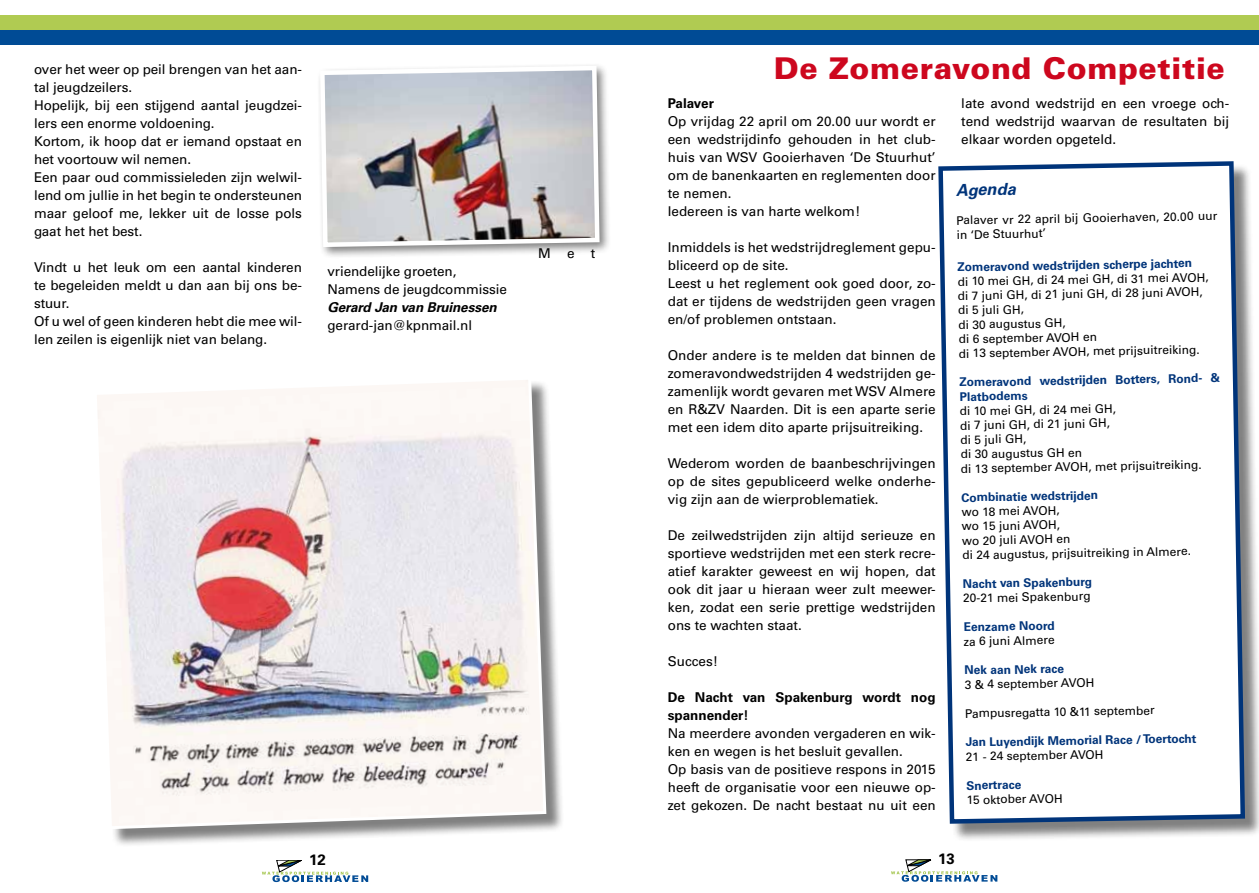
<style>
.page{position:relative;width:1259px;height:893px;background:#fff}
.page>*{position:absolute;margin:0;border:0;box-sizing:border-box;transform-origin:0 0}
.t1{font:900 30px "Univers";letter-spacing:.02em;color:#cd071e}
.t2{font:italic 700 16.5px "Univers";color:#00347a}
.t3{font:700 15px "Univers";color:#000}
.t4{font:13.5px/18px "Univers";color:#000}
.t5{font:700 13.5px/18px "Univers";color:#000}
.t6{font:italic 700 13.5px "Univers";letter-spacing:-.005em;color:#000}
.t7{font:12px/14.4px "Univers";color:#000}
.t8{font:700 12px/14.4px "Univers";color:#00347a}
</style>
<div class="page">
<div style="left:0;top:15px;width:1259px;height:15px;background:#b0cb52"></div>
<div style="left:0;top:30px;width:1259px;height:15px;background:#004b95"></div>
<svg style="left:262px;top:860px;width:106px;height:22px"></svg>
<svg style="left:891px;top:859px;width:106px;height:23px"></svg>
<div style="left:317px;top:62px;width:294px;height:197px;background:#000;opacity:.5"></div>
<img style="left:318px;top:63px;width:284px;height:186px">
<div style="left:97px;top:379px;width:468px;height:469px;background:#000;opacity:.5"></div>
<svg style="left:97px;top:379px;width:451px;height:452px"></svg>
<div style="left:941px;top:164px;width:318px;height:678px;background:#000;opacity:.5"></div>
<svg style="left:938px;top:161px;width:309px;height:665px"></svg>
<p class="t4" style="left:34px;top:60px;width:269px">over het weer op peil brengen van het aan&shy;tal jeugdzeilers.<br>Hopelijk, bij een stijgend aantal jeugdzei&shy;lers een enorme voldoening.<br>Kortom, ik hoop dat er iemand opstaat en het voortouw wil nemen.<br>Een paar oud commissieleden zijn welwil&shy;lend om jullie in het begin te ondersteunen maar geloof me, lekker uit de losse pols gaat het het best.</p>
<p class="t4" style="left:34px;top:258px;width:269px">Vindt u het leuk om een aantal kinderen te begeleiden meldt u dan aan bij ons be&shy;stuur.<br>Of u wel of geen kinderen hebt die mee wil&shy;len zeilen is eigenlijk niet van belang.</p>
<p class="t4" style="left:327px;top:262px;width:181px">vriendelijke groeten,<br>Namens de jeugdcommissie</p>
<p class="t6" style="left:327px;top:299px;width:171px">Gerard Jan van Bruinessen</p>
<p class="t4" style="left:327px;top:316px;width:146px">gerard-jan@kpnmail.nl</p>
<p class="t4" style="left:538px;top:244px;width:59px">Met</p>
<h1 class="t1" style="left:774px;top:50px;width:452px">De Zomeravond Competitie</h1>
<p class="t5" style="left:668px;top:95px;width:48px">Palaver</p>
<p class="t4" style="left:668px;top:113px;width:269px">Op vrijdag 22 april om 20.00 uur wordt er een wedstrijdinfo gehouden in het club&shy;huis van WSV Gooierhaven ‘De Stuurhut’ om de banenkaarten en reglementen door te nemen.<br>Iedereen is van harte welkom!</p>
<p class="t4" style="left:668px;top:239px;width:269px">Inmiddels is het wedstrijdreglement gepu&shy;bliceerd op de site.<br>Leest u het reglement ook goed door, zo&shy;dat er tijdens de wedstrijden geen vragen en/of problemen ontstaan.</p>
<p class="t4" style="left:668px;top:347px;width:269px;text-align:justify">Onder andere is te melden dat binnen de zomeravondwedstrijden 4 wedstrijden ge&shy;zamenlijk wordt gevaren met WSV Almere en R&amp;ZV Naarden. Dit is een aparte serie met een idem dito aparte prijsuitreiking.</p>
<p class="t4" style="left:668px;top:455px;width:269px;text-align:justify">Wederom worden de baanbeschrijvingen op de sites gepubliceerd welke onderhe&shy;vig zijn aan de wierproblematiek.</p>
<p class="t4" style="left:668px;top:527px;width:269px;text-align:justify">De zeilwedstrijden zijn altijd serieuze en sportieve wedstrijden met een sterk recre&shy;atief karakter geweest en wij hopen, dat ook dit jaar u hieraan weer zult meewer&shy;ken, zodat een serie prettige wedstrijden ons te wachten staat.</p>
<p class="t4" style="left:668px;top:653px;width:52px">Succes!</p>
<p class="t5" style="left:668px;top:689px;width:269px">De Nacht van Spakenburg wordt nog spannender!</p>
<p class="t4" style="left:668px;top:725px;width:269px">Na meerdere avonden vergaderen en wik&shy;ken en wegen is het besluit gevallen.<br>Op basis van de positieve respons in 2015 heeft de organisatie voor een nieuwe op&shy;zet gekozen. De nacht bestaat nu uit een</p>
<p class="t4" style="left:961px;top:95px;width:269px;text-align:justify">late avond wedstrijd en een vroege och&shy;tend wedstrijd waarvan de resultaten bij elkaar worden opgeteld.</p>
<p class="t2" style="left:956px;top:180px;width:61px;rotate:-1deg">Agenda</p>
<p class="t7" style="left:956px;top:213px;width:262px;rotate:-1deg">Palaver vr 22 april bij Gooierhaven, 20.00 uur in ‘De Stuurhut’</p>
<p class="t8" style="left:957px;top:260px;width:236px;rotate:-1deg">Zomeravond wedstrijden scherpe jachten</p>
<p class="t7" style="left:957px;top:274px;width:253px;rotate:-1deg">di 10 mei GH, di 24 mei GH, di 31 mei AVOH, di 7 juni GH, di 21 juni GH, di 28 juni AVOH, di 5 juli GH,<br>di 30 augustus GH,<br>di 6 september AVOH en<br>di 13 september AVOH, met prijsuitreiking.</p>
<p class="t8" style="left:959px;top:375px;width:262px;rotate:-1deg">Zomeravond wedstrijden Botters, Rond- &amp;<br>Platbodems</p>
<p class="t7" style="left:959px;top:404px;width:242px;rotate:-1deg">di 10 mei GH, di 24 mei GH,<br>di 7 juni GH, di 21 juni GH,<br>di 5 juli GH,<br>di 30 augustus GH en<br>di 13 september AVOH, met prijsuitreiking.</p>
<p class="t8" style="left:961px;top:490px;width:138px;rotate:-1deg">Combinatie wedstrijden</p>
<p class="t7" style="left:961px;top:505px;width:230px;rotate:-1deg">wo 18 mei AVOH,<br>wo 15 juni AVOH,<br>wo 20 juli AVOH en<br>di 24 augustus, prijsuitreiking in Almere.</p>
<p class="t8" style="left:962px;top:577px;width:131px;rotate:-1deg">Nacht van Spakenburg</p>
<p class="t7" style="left:963px;top:591px;width:129px;rotate:-1deg">20-21 mei Spakenburg</p>
<p class="t8" style="left:963px;top:620px;width:93px;rotate:-1deg">Eenzame Noord</p>
<p class="t7" style="left:963px;top:634px;width:92px;rotate:-1deg">za 6 juni Almere</p>
<p class="t8" style="left:964px;top:663px;width:101px;rotate:-1deg">Nek aan Nek race</p>
<p class="t7" style="left:964px;top:677px;width:131px;rotate:-1deg">3 &amp; 4 september AVOH</p>
<p class="t7" style="left:965px;top:706px;width:191px;rotate:-1deg">Pampusregatta 10 &amp;11 september</p>
<p class="t8" style="left:965px;top:735px;width:232px;rotate:-1deg">Jan Luyendijk Memorial Race / Toertocht</p>
<p class="t7" style="left:965px;top:749px;width:139px;rotate:-1deg">21 - 24 september AVOH</p>
<p class="t8" style="left:966px;top:778px;width:56px;rotate:-1deg">Snertrace</p>
<p class="t7" style="left:966px;top:793px;width:98px;rotate:-1deg">15 oktober AVOH</p>
<p class="t3" style="left:309px;top:851px;width:18px">12</p>
<p class="t3" style="left:938px;top:850px;width:18px">13</p>
</div>
